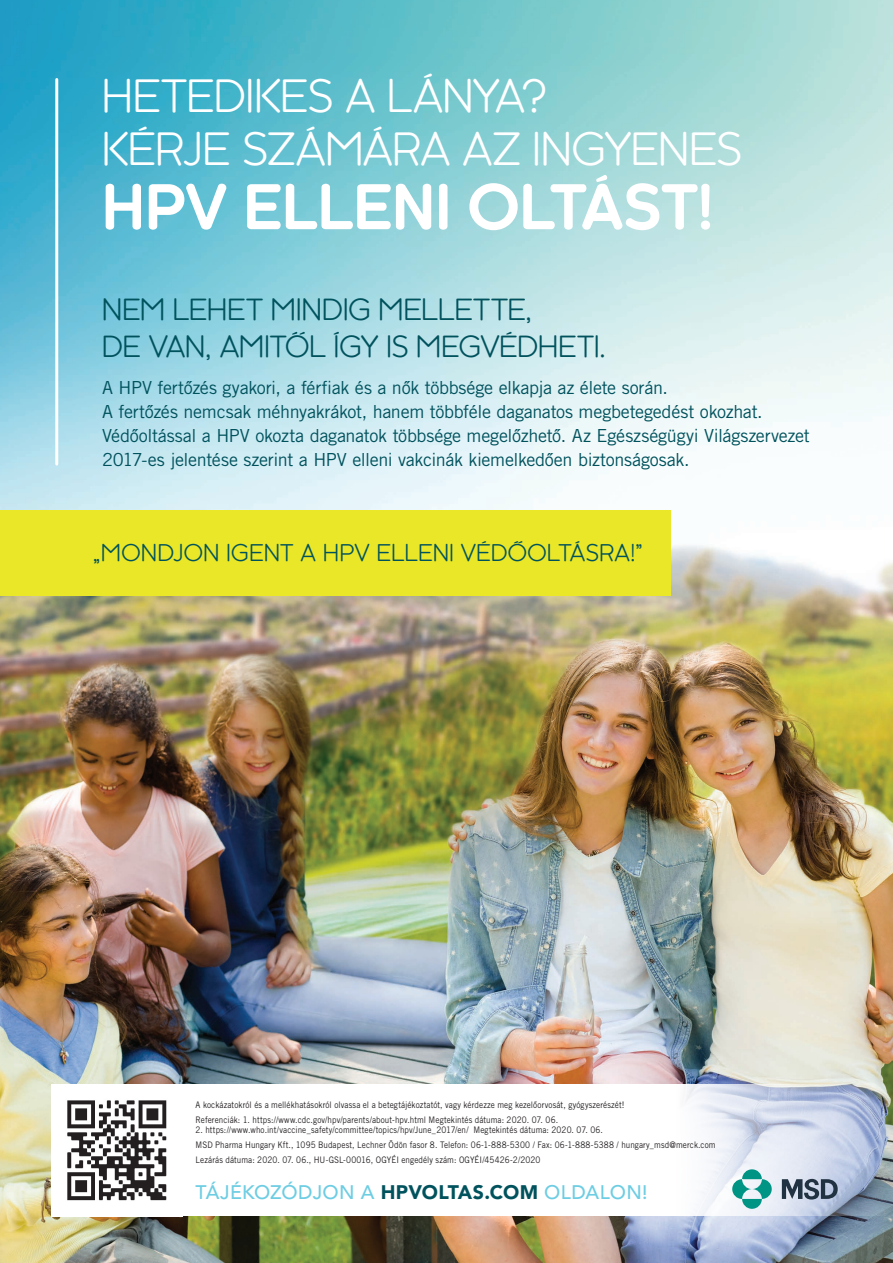
<style>
.page{position:relative;width:893px;height:1263px;background:#fff}
.page>*{position:absolute;margin:0;border:0;box-sizing:border-box;transform-origin:0 0}
.headline{font:700 60px "Kaleko 105 Round W01";letter-spacing:-.01em;color:#fff}
.subhead{font:43.5px "Kaleko 105 Round W01";letter-spacing:-.01em;color:#fff}
.t1{font:28.5px "Kaleko 105 Round W01";color:#00525d}
.call_out{font:22.5px "Kaleko 105 Round W01";letter-spacing:.015em;color:#00525d}
.call_out-2{font:19.5px "Avenir Medium Hun";letter-spacing:.015em;color:#6dcde3}
.bodycopy{font:18px/24px "Trade Gothic H";letter-spacing:-.015em;color:#00525d}
.small_text{font:9px "Trade Gothic H";letter-spacing:.01em;color:#231f20;scale:.9 1}
.s1{font-family:"Avenir Black Hun";color:#00525d}
</style>
<div class="page">
<img style="left:0;top:0;width:893px;height:1263px">
<hr style="left:55px;top:80px;width:3px;height:384px;background:#fff">
<svg style="left:183px;top:1084px;width:710px;height:132px"></svg>
<img style="left:51px;top:1084px;width:132px;height:132px">
<svg style="left:782px;top:1179px;width:56px;height:21px"></svg>
<svg style="left:732px;top:1169px;width:40px;height:40px"></svg>
<div style="left:0;top:510px;width:670px;height:85px;background:#e9e727"></div>
<svg style="left:292px;top:332px;width:13px;height:3px"></svg>
<p class="subhead" style="left:102px;top:72px;width:446px">HETEDIKES A LÁNYA?</p>
<p class="subhead" style="left:102px;top:124px;width:642px">KÉRJE SZÁMÁRA AZ INGYENES</p>
<p class="headline" style="left:102px;top:173px;width:613px">HPV ELLENI OLTÁST!</p>
<p class="t1" style="left:102px;top:293px;width:432px">NEM LEHET MINDIG MELLETTE,</p>
<p class="t1" style="left:102px;top:331px;width:506px">DE VAN, AMITOL ÍGY IS MEGVÉDHETI.</p>
<p class="bodycopy" style="left:102px;top:375px;width:662px">A HPV fertôzés gyakori, a férfiak és a nôk többsége elkapja az élete során.<br>A fertôzés nemcsak méhnyakrákot, hanem többféle daganatos megbetegedést okozhat.</p>
<p class="bodycopy" style="left:102px;top:423px;width:709px">Védôoltással a HPV okozta daganatok többsége megelôzhetô. Az Egészségügyi Világszervezet<br>2017-es jelentése szerint a HPV elleni vakcinák kiemelkedôen biztonságosak.</p>
<p class="call_out" style="left:94px;top:540px;width:551px">„MONDJON IGENT A HPV ELLENI VÉDÔOLTÁSRA!”</p>
<p class="small_text" style="left:196px;top:1099px;width:478px">A kockázatokról és a mellékhatásokról olvassa el a betegtájékoztatót, vagy kérdezze meg kezelôorvosát, gyógyszerészét!</p>
<p class="small_text" style="left:196px;top:1114px;width:404px">Referenciák: 1. https://www.cdc.gov/hpv/parents/about-hpv.html Megtekintés dátuma: 2020. 07. 06.</p>
<p class="small_text" style="left:196px;top:1124px;width:454px">2. https://www.who.int/vaccine_safety/committee/topics/hpv/June_2017/en/ Megtekintés dátuma: 2020. 07. 06.</p>
<p class="small_text" style="left:196px;top:1139px;width:579px">MSD Pharma Hungary Kft., 1095 Budapest, Lechner Ödön fasor 8. Telefon: 06-1-888-5300 / Fax: 06-1-888-5388 / hungary_msd@merck.com</p>
<p class="small_text" style="left:196px;top:1154px;width:385px">Lezárás dátuma: 2020. 07. 06., HU-GSL-00016, OGYÉI engedély szám: OGYÉI/45426-2/2020</p>
<p class="call_out-2" style="left:196px;top:1181px;width:453px">TÁJÉKOZÓDJON A <span class="s1">HPVOLTAS.COM</span> OLDALON!</p>
</div>
